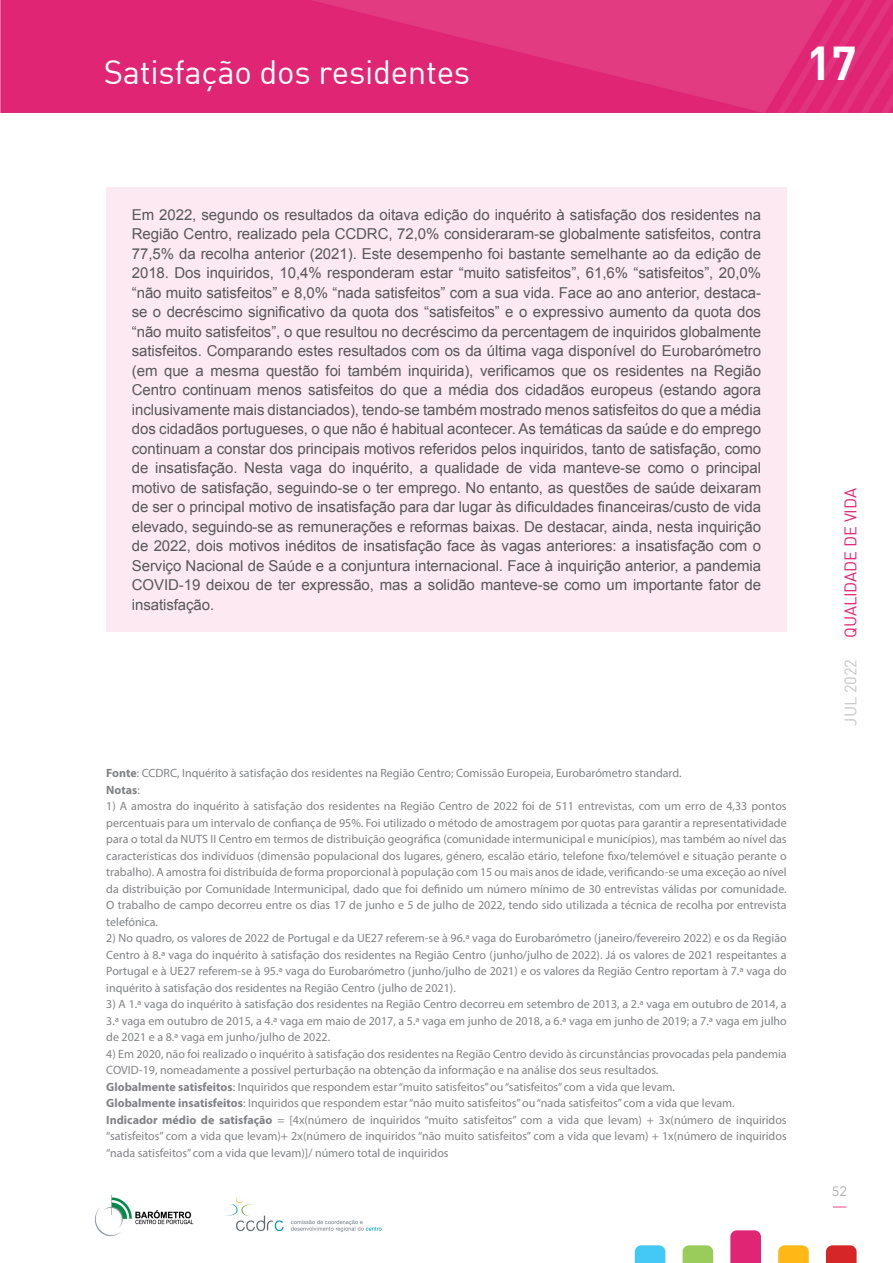
<style>
.page{position:relative;width:893px;height:1263px;background:#fff}
.page>*{position:absolute;margin:0;border:0;box-sizing:border-box;transform-origin:0 0}
.CAB_-_setor{font:46.5px "DIN Bold";color:#fff}
.CAB_-_titulo{font:33px "DIN";letter-spacing:-.01em;color:#fff}
.CAB_-_lateral{font:16.5px "DIN";letter-spacing:-.01em;color:#e02574}
.CAB_-_lateral_data{font:16.5px "DIN";letter-spacing:-.01em;color:#c7c8ca}
.texto_dentro_caixa_d{font:15px/19.5px "Arial";letter-spacing:-.005em;color:#57585a;text-align:justify}
.t1{font:300 13.5px "Avenir";color:#a8a9ad}
.notas_de_texto{font:12px/16.5px "Myriad Pro";color:#808285;text-align:justify}
.notas_de_texto-2{font:700 12px "Myriad Pro";color:#808285}
.s1{font-weight:700}
.s2{font-weight:400}
</style>
<div class="page">
<img style="left:0;top:0;width:893px;height:113px">
<svg style="left:635px;top:1245px;width:30px;height:18px"></svg>
<svg style="left:683px;top:1245px;width:30px;height:18px"></svg>
<svg style="left:730px;top:1230px;width:31px;height:33px"></svg>
<svg style="left:778px;top:1245px;width:31px;height:18px"></svg>
<svg style="left:826px;top:1245px;width:31px;height:18px"></svg>
<img style="left:95px;top:1195px;width:287px;height:41px">
<svg style="left:833px;top:1206px;width:13px;height:1px"></svg>
<div style="left:106px;top:187px;width:681px;height:444px;background:#fce9f1"></div>
<p class="CAB_-_titulo" style="left:104px;top:52px;width:368px">Satisfação dos residentes</p>
<p class="CAB_-_setor" style="left:806px;top:33px;width:52px">17</p>
<p class="texto_dentro_caixa_d" style="left:132px;top:205px;width:631px">Em 2022, segundo os resultados da oitava edição do inquérito à satisfação dos residentes na Região Centro, realizado pela CCDRC, 72,0% consideraram-se globalmente satisfeitos, contra 77,5% da recolha anterior (2021). Este desempenho foi bastante semelhante ao da edição de 2018. Dos inquiridos, 10,4% responderam estar “muito satisfeitos”, 61,6% “satisfeitos”, 20,0% “não muito satisfeitos” e 8,0% “nada satisfeitos” com a sua vida. Face ao ano anterior, destaca&shy;se o decréscimo significativo da quota dos “satisfeitos” e o expressivo aumento da quota dos “não muito satisfeitos”, o que resultou no decréscimo da percentagem de inquiridos globalmente satisfeitos. Comparando estes resultados com os da última vaga disponível do Eurobarómetro (em que a mesma questão foi também inquirida), verificamos que os residentes na Região Centro continuam menos satisfeitos do que a média dos cidadãos europeus (estando agora inclusivamente mais distanciados), tendo-se também mostrado menos satisfeitos do que a média dos cidadãos portugueses, o que não é habitual acontecer. As temáticas da saúde e do emprego continuam a constar dos principais motivos referidos pelos inquiridos, tanto de satisfação, como de insatisfação. Nesta vaga do inquérito, a qualidade de vida manteve-se como o principal motivo de satisfação, seguindo-se o ter emprego. No entanto, as questões de saúde deixaram de ser o principal motivo de insatisfação para dar lugar às dificuldades financeiras/custo de vida elevado, seguindo-se as remunerações e reformas baixas. De destacar, ainda, nesta inquirição de 2022, dois motivos inéditos de insatisfação face às vagas anteriores: a insatisfação com o Serviço Nacional de Saúde e a conjuntura internacional. Face à inquirição anterior, a pandemia COVID-19 deixou de ter expressão, mas a solidão manteve-se como um importante fator de insatisfação.</p>
<p class="notas_de_texto" style="left:106px;top:765px;width:577px"><span class="s1">Fonte</span>: CCDRC, Inquérito à satisfação dos residentes na Região Centro; Comissão Europeia, Eurobarómetro standard.</p>
<p class="notas_de_texto-2" style="left:106px;top:782px;width:35px">Notas<span class="s2">:</span></p>
<p class="notas_de_texto" style="left:106px;top:798px;width:682px">1) A amostra do inquérito à satisfação dos residentes na Região Centro de 2022 foi de 511 entrevistas, com um erro de 4,33 pontos percentuais para um intervalo de confiança de 95%. Foi utilizado o método de amostragem por quotas para garantir a representatividade para o total da NUTS II Centro em termos de distribuição geográfica (comunidade intermunicipal e municípios), mas também ao nível das características dos indivíduos (dimensão populacional dos lugares, género, escalão etário, telefone fixo/telemóvel e situação perante o trabalho). A amostra foi distribuída de forma proporcional à população com 15 ou mais anos de idade, verificando-se uma exceção ao nível da distribuição por Comunidade Intermunicipal, dado que foi definido um número mínimo de 30 entrevistas válidas por comunidade.<br>O trabalho de campo decorreu entre os dias 17 de junho e 5 de julho de 2022, tendo sido utilizada a técnica de recolha por entrevista telefónica.</p>
<p class="notas_de_texto" style="left:106px;top:930px;width:682px">2) No quadro, os valores de 2022 de Portugal e da UE27 referem-se à 96.ª vaga do Eurobarómetro (janeiro/fevereiro 2022) e os da Região Centro à 8.ª vaga do inquérito à satisfação dos residentes na Região Centro (junho/julho de 2022). Já os valores de 2021 respeitantes a Portugal e à UE27 referem-se à 95.ª vaga do Eurobarómetro (junho/julho de 2021) e os valores da Região Centro reportam à 7.ª vaga do inquérito à satisfação dos residentes na Região Centro (julho de 2021).</p>
<p class="notas_de_texto" style="left:106px;top:996px;width:682px">3) A 1.ª vaga do inquérito à satisfação dos residentes na Região Centro decorreu em setembro de 2013, a 2.ª vaga em outubro de 2014, a 3.ª vaga em outubro de 2015, a 4.ª vaga em maio de 2017, a 5.ª vaga em junho de 2018, a 6.ª vaga em junho de 2019; a 7.ª vaga em julho de 2021 e a 8.ª vaga em junho/julho de 2022.</p>
<p class="notas_de_texto" style="left:106px;top:1045px;width:682px">4) Em 2020, não foi realizado o inquérito à satisfação dos residentes na Região Centro devido às circunstâncias provocadas pela pandemia<br>COVID-19, nomeadamente a possível perturbação na obtenção da informação e na análise dos seus resultados.</p>
<p class="notas_de_texto" style="left:106px;top:1078px;width:570px"><span class="s1">Globalmente satisfeitos</span>: Inquiridos que respondem estar “muito satisfeitos” ou “satisfeitos” com a vida que levam.</p>
<p class="notas_de_texto" style="left:106px;top:1095px;width:630px"><span class="s1">Globalmente insatisfeitos</span>: Inquiridos que respondem estar “não muito satisfeitos” ou “nada satisfeitos” com a vida que levam.</p>
<p class="notas_de_texto" style="left:106px;top:1111px;width:682px"><span class="s1">Indicador médio de satisfação</span> = [4x(número de inquiridos “muito satisfeitos” com a vida que levam) + 3x(número de inquiridos “satisfeitos” com a vida que levam)+ 2x(número de inquiridos “não muito satisfeitos” com a vida que levam) + 1x(número de inquiridos “nada satisfeitos” com a vida que levam)]/ número total de inquiridos</p>
<p class="CAB_-_lateral" style="left:840px;top:638px;width:151px;rotate:-90deg">QUALIDADE DE VIDA</p>
<p class="CAB_-_lateral_data" style="left:840px;top:725px;width:68px;rotate:-90deg">JUL 2022</p>
<p class="t1" style="left:832px;top:1183px;width:16px">52</p>
</div>
